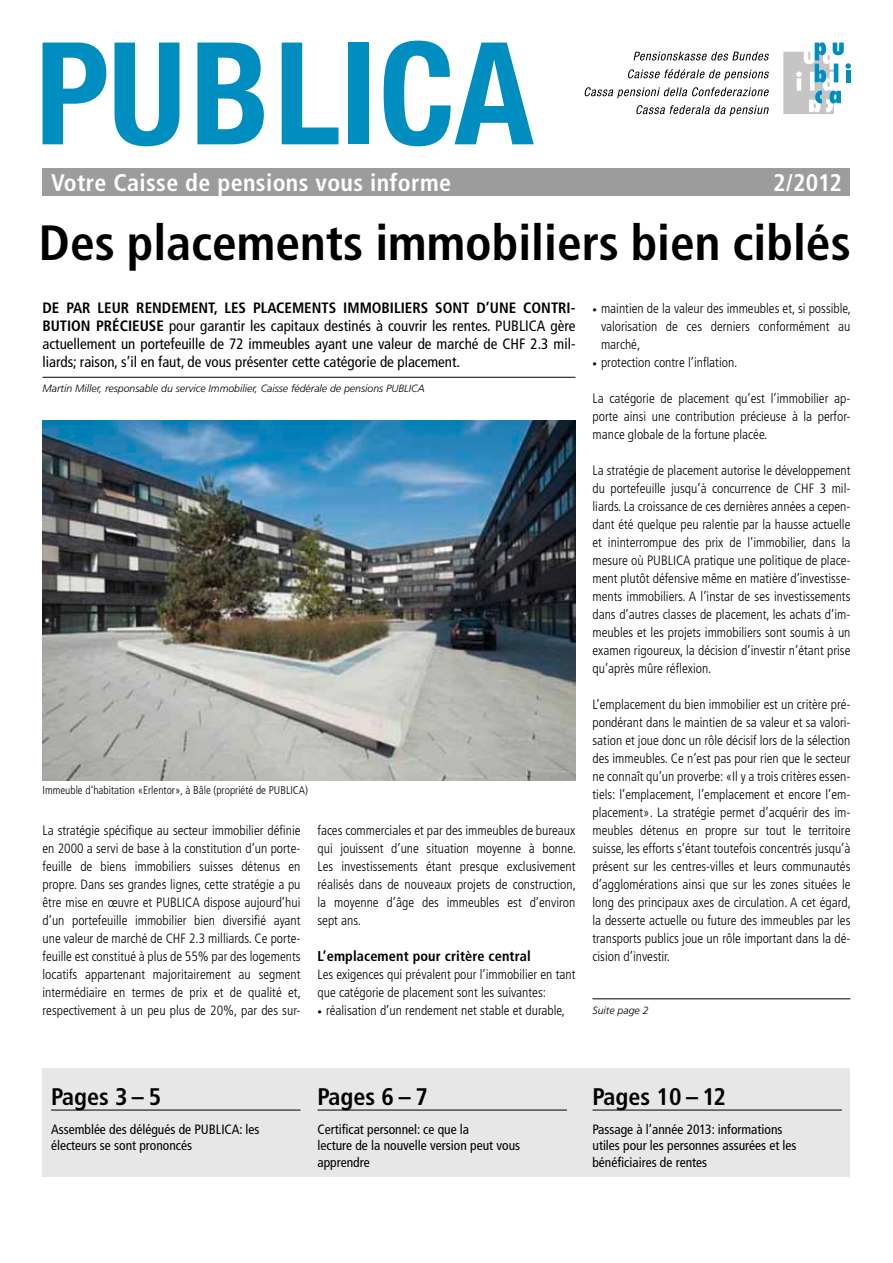
<style>
.page{position:relative;width:893px;height:1263px;background:#fff}
.page>*{position:absolute;margin:0;border:0;box-sizing:border-box;transform-origin:0 0}
.t1{font:700 condensed 142.5px "Helvetica Neue";letter-spacing:.005em;color:#008ec1}
.t2{font:700 condensed 49.5px "Frutiger";color:#000}
.t3{font:700 condensed 24px "Frutiger";letter-spacing:.015em;color:#fff}
.t4{font:700 condensed 24px "Frutiger";color:#000}
.t5{font:condensed 15px/18px "Frutiger";color:#000;text-align:justify}
.t6{font:700 condensed 14.25px "Frutiger";letter-spacing:.01em;color:#000}
.t7{font:300 condensed 13.5px/18px "Frutiger";color:#000;text-align:justify}
.t8{font:condensed 13.5px/16.5px "Frutiger";color:#000}
.t9{font:300 condensed 11.25px "Frutiger";color:#000}
.t10{font:italic 300 10.5px "Frutiger";color:#000}
.s1{font-weight:700}
.s2{font-size:9px}
</style>
<div class="page">
<div style="left:43px;top:1069px;width:807px;height:108px;background:#e7e7e7"></div>
<div style="left:43px;top:169px;width:807px;height:27px;background:#9c9c9c"></div>
<svg style="left:783px;top:42px;width:68px;height:72px"></svg>
<svg style="left:633px;top:52px;width:136px;height:9px"></svg>
<svg style="left:628px;top:69px;width:141px;height:11px"></svg>
<svg style="left:585px;top:87px;width:184px;height:11px"></svg>
<svg style="left:636px;top:105px;width:133px;height:11px"></svg>
<hr style="left:51px;top:1110px;width:249px;height:1px;background:#000">
<hr style="left:317px;top:1110px;width:250px;height:1px;background:#000">
<hr style="left:592px;top:1110px;width:250px;height:1px;background:#000">
<hr style="left:43px;top:377px;width:532px;height:1px;background:#000">
<hr style="left:592px;top:998px;width:258px;height:1px;background:#000">
<img style="left:43px;top:421px;width:532px;height:360px">
<h1 class="t1" style="left:35px;top:7px;width:500px">PUBLICA</h1>
<h3 class="t3" style="left:51px;top:168px;width:401px">Votre Caisse de pensions vous informe</h3>
<h3 class="t3" style="left:773px;top:168px;width:70px">2/2012</h3>
<h2 class="t2" style="left:39px;top:213px;width:813px">Des placements immobiliers bien ciblés</h2>
<p class="t5" style="left:42px;top:298px;width:534px"><span class="s1">De par leur rendement, les placements immobiliers sont d’une contri&shy;bution précieuse</span> pour garantir les capitaux destinés à couvrir les rentes. PUBLICA gère actuellement un portefeuille de 72 immeubles ayant une valeur de marché de CHF 2.3 mil&shy;liards; raison, s’il en faut, de vous présenter cette catégorie de placement.</p>
<p class="t7" style="left:601px;top:299px;width:251px;text-indent:-9px"><span class="s2">•</span> maintien de la valeur des immeubles et, si possible, valorisation de ces derniers conformément au marché,</p>
<p class="t7" style="left:592px;top:353px;width:147px"><span class="s2">•</span> protection contre l’inflation.</p>
<p class="t7" style="left:592px;top:389px;width:259px">La catégorie de placement qu’est l’immobilier ap&shy;porte ainsi une contribution précieuse à la perfor&shy;mance globale de la fortune placée.</p>
<p class="t7" style="left:592px;top:461px;width:259px">La stratégie de placement autorise le développement du portefeuille jusqu’à concurrence de CHF 3 mil&shy;liards. La croissance de ces dernières années a cepen&shy;dant été quelque peu ralentie par la hausse actuelle et ininterrompue des prix de l’immobilier, dans la mesure où PUBLICA pratique une politique de place&shy;ment plutôt défensive même en matière d’investisse&shy;ments immobiliers. A l’instar de ses investissements dans d’autres classes de placement, les achats d’im&shy;meubles et les projets immobiliers sont soumis à un examen rigoureux, la décision d’investir n’étant prise qu’après mûre réflexion.</p>
<p class="t7" style="left:592px;top:695px;width:260px">L’emplacement du bien immobilier est un critère pré&shy;pondérant dans le maintien de sa valeur et sa valori&shy;sation et joue donc un rôle décisif lors de la sélection des immeubles. Ce n’est pas pour rien que le secteur ne connaît qu’un proverbe: «Il y a trois critères essen&shy;tiels: l’emplacement, l’emplacement et encore l’em&shy;placement». La stratégie permet d’acquérir des im&shy;meubles détenus en propre sur tout le territoire suisse, les efforts s’étant toutefois concentrés jusqu’à présent sur les centres-villes et leurs communautés d’agglomérations ainsi que sur les zones situées le long des principaux axes de circulation. A cet égard, la desserte actuelle ou future des immeubles par les transports publics joue un rôle important dans la dé&shy;cision d’investir.</p>
<p class="t10" style="left:43px;top:383px;width:384px">Martin Miller, responsable du service Immobilier, Caisse fédérale de pensions PUBLICA</p>
<p class="t9" style="left:43px;top:783px;width:267px">Immeuble d’habitation «Erlentor», à Bâle (propriété de PUBLICA)</p>
<p class="t7" style="left:43px;top:821px;width:260px">La stratégie spécifique au secteur immobilier définie en 2000 a servi de base à la constitution d’un porte&shy;feuille de biens immobiliers suisses détenus en propre. Dans ses grandes lignes, cette stratégie a pu être mise en œuvre et PUBLICA dispose aujourd’hui d’un portefeuille immobilier bien diversifié ayant une valeur de marché de CHF 2.3 milliards. Ce porte&shy;feuille est constitué à plus de 55% par des logements locatifs appartenant majoritairement au segment intermédiaire en termes de prix et de qualité et, respectivement à un peu plus de 20%, par des sur-</p>
<p class="t7" style="left:317px;top:821px;width:260px">faces commerciales et par des immeubles de bureaux qui jouissent d’une situation moyenne à bonne.<br>Les investissements étant presque exclusivement réalisés dans de nouveaux projets de construction, la moyenne d’âge des immeubles est d’environ sept ans.</p>
<p class="t6" style="left:317px;top:947px;width:215px">L’emplacement pour critère central</p>
<p class="t7" style="left:317px;top:965px;width:259px">Les exigences qui prévalent pour l’immobilier en tant que catégorie de placement sont les suivantes:</p>
<p class="t7" style="left:317px;top:1001px;width:249px"><span class="s2">•</span> réalisation d’un rendement net stable et durable,</p>
<p class="t10" style="left:592px;top:1004px;width:58px">Suite page 2</p>
<h3 class="t4" style="left:51px;top:1082px;width:112px">Pages 3 – 5</h3>
<p class="t8" style="left:51px;top:1121px;width:210px">Assemblée des délégués de PUBLICA: les électeurs se sont prononcés</p>
<h3 class="t4" style="left:317px;top:1082px;width:112px">Pages 6 – 7</h3>
<p class="t8" style="left:317px;top:1121px;width:204px">Certificat personnel: ce que la<br>lecture de la nouvelle version peut vous apprendre</p>
<h3 class="t4" style="left:592px;top:1082px;width:135px">Pages 10 – 12</h3>
<p class="t8" style="left:592px;top:1121px;width:206px">Passage à l’année 2013: informations utiles pour les personnes assurées et les bénéficiaires de rentes</p>
</div>
